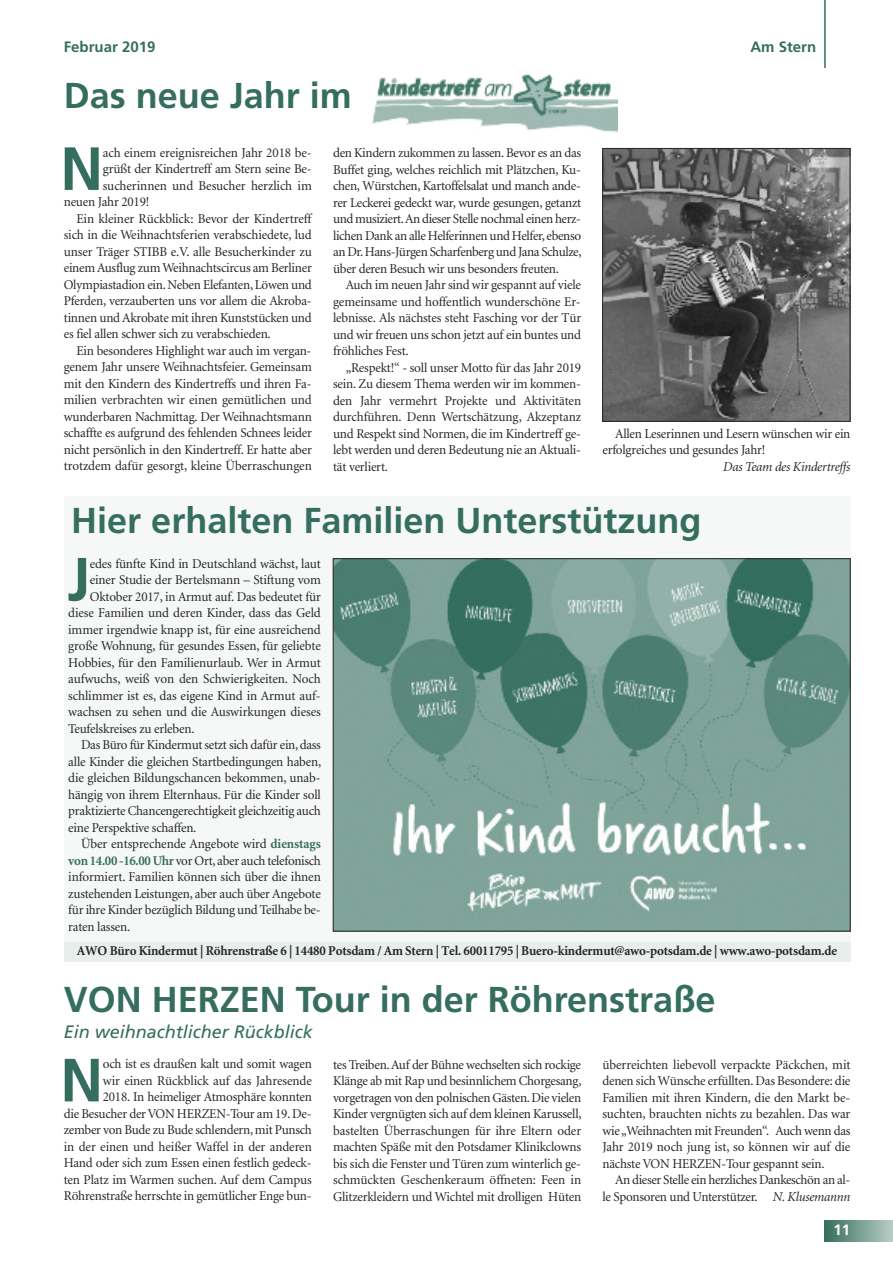
<style>
.page{position:relative;width:893px;height:1263px;background:#fff}
.page>*{position:absolute;margin:0;border:0;box-sizing:border-box;transform-origin:0 0}
.t1{font:700 60.9px "Frutiger";color:#356e5e}
.t2{font:700 36px "Frutiger";color:#356e5e}
.t3{font:italic 18px "Frutiger";color:#356e5e}
.t4{font:700 15px "Frutiger";color:#356e5e}
.t5{font:700 15px "Frutiger";color:#fff}
.t6{font:13.5px/16.5px "Minion";letter-spacing:-.015em;color:#272526;text-align:justify}
.t7{font:700 13.5px "Minion";letter-spacing:-.015em;color:#272526}
.t8{font:italic 13.5px "Minion";letter-spacing:-.015em;color:#272526}
.s1{font-weight:700;color:#356e5e}
.s2{font-style:italic}
</style>
<div class="page">
<div style="left:64px;top:496px;width:786px;height:465px;background:#f5f8f7"></div>
<hr style="left:824px;top:0;width:2px;height:68px;background:#356e5e">
<div style="left:825px;top:1220px;width:68px;height:22px;background:linear-gradient(to right,#37705f,#b6cbc5)"></div>
<div style="left:64px;top:942px;width:786px;height:19px;background:#e7eeec"></div>
<img style="left:372px;top:74px;width:245px;height:59px">
<img style="left:335px;top:560px;width:513px;height:369px">
<img style="left:604px;top:150px;width:244px;height:270px">
<div style="left:602px;top:148px;width:248px;height:274px;border:1px solid #272526"></div>
<p class="t4" style="left:64px;top:40px;width:93px">Februar 2019</p>
<p class="t4" style="left:750px;top:40px;width:68px">Am Stern</p>
<h2 class="t2" style="left:64px;top:81px;width:290px">Das neue Jahr im</h2>
<h1 class="t1" style="left:60px;top:144px;width:44px">N</h1>
<p class="t6" style="left:103px;top:145px;width:210px">ach einem ereignisreichen Jahr 2018 be-</p>
<p class="t6" style="left:333px;top:146px;width:250px">den Kindern zukommen zu lassen. Bevor es an das Buffet ging, welches reichlich mit Plätzchen, Ku&shy;chen, Würstchen, Kartoffelsalat und manch ande&shy;rer Leckerei gedeckt war, wurde gesungen, getanzt und musiziert.An dieser Stelle nochmal einen herz&shy;lichen Dank an alle Helferinnen und Helfer, ebenso an Dr.Hans-Jürgen Scharfenberg und Jana Schulze, über deren Besuch wir uns besonders freuten.</p>
<p class="t6" style="left:333px;top:278px;width:250px;text-indent:13px">Auch im neuen Jahr sind wir gespannt auf viele gemeinsame und hoffentlich wunderschöne Er&shy;lebnisse. Als nächstes steht Fasching vor der Tür und wir freuen uns schon jetzt auf ein buntes und fröhliches Fest.</p>
<p class="t6" style="left:333px;top:360px;width:250px;text-indent:13px">„Respekt!“ - soll unser Motto für das Jahr 2019 sein. Zu diesem Thema werden wir im kommen&shy;den Jahr vermehrt Projekte und Aktivitäten durchführen. Denn Wertschätzung, Akzeptanz und Respekt sind Normen, die im Kindertreff ge&shy;lebt werden und deren Bedeutung nie an Aktuali&shy;tät verliert.</p>
<p class="t6" style="left:103px;top:162px;width:210px">grüßt der Kindertreff am Stern seine Be-</p>
<p class="t6" style="left:103px;top:178px;width:211px">sucherinnen und Besucher herzlich im</p>
<p class="t6" style="left:64px;top:195px;width:87px">neuen Jahr 2019!</p>
<p class="t6" style="left:77px;top:211px;width:236px">Ein kleiner Rückblick: Bevor der Kindertreff</p>
<p class="t6" style="left:64px;top:228px;width:250px">sich in die Weihnachtsferien verabschiedete, lud</p>
<p class="t6" style="left:64px;top:244px;width:250px">unser Träger STIBB e.V. alle Besucherkinder zu</p>
<p class="t6" style="left:64px;top:261px;width:250px">einem Ausflug zum Weihnachtscircus am Berliner</p>
<p class="t6" style="left:64px;top:277px;width:250px">Olympiastadion ein.Neben Elefanten,Löwen und</p>
<p class="t6" style="left:64px;top:294px;width:249px">Pferden, verzauberten uns vor allem die Akroba-</p>
<p class="t6" style="left:64px;top:310px;width:250px">tinnen und Akrobate mit ihren Kunststücken und</p>
<p class="t6" style="left:64px;top:327px;width:208px">es fiel allen schwer sich zu verabschieden.</p>
<p class="t6" style="left:77px;top:343px;width:236px">Ein besonderes Highlight war auch im vergan-</p>
<p class="t6" style="left:64px;top:360px;width:250px">genem Jahr unsere Weihnachtsfeier. Gemeinsam</p>
<p class="t6" style="left:64px;top:376px;width:249px">mit den Kindern des Kindertreffs und ihren Fa-</p>
<p class="t6" style="left:64px;top:393px;width:250px">milien verbrachten wir einen gemütlichen und</p>
<p class="t6" style="left:64px;top:409px;width:250px">wunderbaren Nachmittag. Der Weihnachtsmann</p>
<p class="t6" style="left:64px;top:426px;width:250px">schaffte es aufgrund des fehlenden Schnees leider</p>
<p class="t6" style="left:64px;top:442px;width:250px">nicht persönlich in den Kindertreff. Er hatte aber</p>
<p class="t6" style="left:64px;top:459px;width:250px">trotzdem dafür gesorgt, kleine Überraschungen</p>
<p class="t6" style="left:602px;top:426px;width:250px;text-indent:13px">Allen Leserinnen und Lesern wünschen wir ein erfolgreiches und gesundes Jahr!</p>
<p class="t8" style="left:723px;top:461px;width:129px">Das Team des Kindertreffs</p>
<h2 class="t2" style="left:71px;top:506px;width:632px">Hier erhalten Familien Unterstützung</h2>
<h1 class="t1" style="left:67px;top:555px;width:25px">J</h1>
<p class="t6" style="left:90px;top:556px;width:232px">edes fünfte Kind in Deutschland wächst, laut</p>
<p class="t6" style="left:90px;top:572px;width:232px">einer Studie der Bertelsmann – Stiftung vom</p>
<p class="t6" style="left:90px;top:589px;width:232px">Oktober 2017, in Armut auf. Das bedeutet für</p>
<p class="t6" style="left:68px;top:605px;width:254px">diese Familien und deren Kinder, dass das Geld</p>
<p class="t6" style="left:68px;top:622px;width:254px">immer irgendwie knapp ist, für eine ausreichend</p>
<p class="t6" style="left:68px;top:638px;width:254px">große Wohnung, für gesundes Essen, für geliebte</p>
<p class="t6" style="left:68px;top:655px;width:254px">Hobbies, für den Familienurlaub. Wer in Armut</p>
<p class="t6" style="left:68px;top:671px;width:254px">aufwuchs, weiß von den Schwierigkeiten. Noch</p>
<p class="t6" style="left:68px;top:688px;width:254px">schlimmer ist es, das eigene Kind in Armut auf-</p>
<p class="t6" style="left:68px;top:704px;width:254px">wachsen zu sehen und die Auswirkungen dieses</p>
<p class="t6" style="left:68px;top:721px;width:128px">Teufelskreises zu erleben.</p>
<p class="t6" style="left:81px;top:737px;width:241px">Das Büro für Kindermut setzt sich dafür ein,dass</p>
<p class="t6" style="left:68px;top:754px;width:254px">alle Kinder die gleichen Startbedingungen haben,</p>
<p class="t6" style="left:68px;top:770px;width:254px">die gleichen Bildungschancen bekommen, unab-</p>
<p class="t6" style="left:68px;top:787px;width:254px">hängig von ihrem Elternhaus. Für die Kinder soll</p>
<p class="t6" style="left:68px;top:803px;width:254px">praktizierte Chancengerechtigkeit gleichzeitig auch</p>
<p class="t6" style="left:68px;top:820px;width:130px">eine Perspektive schaffen.</p>
<p class="t6" style="left:81px;top:836px;width:241px">Über entsprechende Angebote wird <span class="s1">dienstags</span></p>
<p class="t6" style="left:68px;top:853px;width:254px"><span class="s1">von14.00 -16.00 Uhr</span> vor Ort, aber auch telefonisch</p>
<p class="t6" style="left:68px;top:869px;width:254px">informiert. Familien können sich über die ihnen</p>
<p class="t6" style="left:68px;top:886px;width:254px">zustehenden Leistungen, aber auch über Angebote</p>
<p class="t6" style="left:68px;top:902px;width:254px">für ihre Kinder bezüglich Bildung und Teilhabe be-</p>
<p class="t6" style="left:68px;top:919px;width:63px">raten lassen.</p>
<p class="t7" style="left:77px;top:945px;width:762px">AWO Büro Kindermut | Röhrenstraße 6 | 14480 Potsdam / Am Stern | Tel. 60011795 | Buero-kindermut@awo-potsdam.de | www.awo-potsdam.de</p>
<h2 class="t2" style="left:64px;top:985px;width:653px">VON HERZEN Tour in der Röhrenstraße</h2>
<h3 class="t3" style="left:64px;top:1024px;width:251px">Ein weihnachtlicher Rückblick</h3>
<h1 class="t1" style="left:60px;top:1056px;width:44px">N</h1>
<p class="t6" style="left:64px;top:1057px;width:250px;text-align:right">och ist es draußen kalt und somit wagen<br>wir einen Rückblick auf das Jahresende<br>2018. In heimeliger Atmosphäre konnten<br>die Besucher derVON HERZEN-Tour am 19.De&shy;zember von Bude zu Bude schlendern,mit Punsch in der einen und heißer Waffel in der anderen Hand oder sich zum Essen einen festlich gedeck&shy;ten Platz im Warmen suchen. Auf dem Campus Röhrenstraße herrschte in gemütlicher Enge bun-</p>
<p class="t6" style="left:333px;top:1057px;width:250px">tes Treiben.Auf der Bühne wechselten sich rockige Klänge ab mit Rap und besinnlichem Chorgesang, vorgetragen von den polnischen Gästen.Die vielen Kinder vergnügten sich auf dem kleinen Karussell, bastelten Überraschungen für ihre Eltern oder machten Späße mit den Potsdamer Klinikclowns bis sich die Fenster und Türen zum winterlich ge&shy;schmückten Geschenkeraum öffneten: Feen in Glitzerkleidern und Wichtel mit drolligen Hüten</p>
<p class="t6" style="left:602px;top:1057px;width:250px">überreichten liebevoll verpackte Päckchen, mit denen sich Wünsche erfüllten.Das Besondere: die Familien mit ihren Kindern, die den Markt be&shy;suchten, brauchten nichts zu bezahlen. Das war wie„Weihnachten mit Freunden“. Auch wenn das Jahr 2019 noch jung ist, so können wir auf die nächste VON HERZEN-Tour gespannt sein.</p>
<p class="t6" style="left:602px;top:1173px;width:249px;text-align:right">An dieser Stelle ein herzliches Dankeschön an al-<br>le Sponsoren und Unterstützer. <span class="s2">N. Klusemannn</span></p>
<p class="t5" style="left:833px;top:1224px;width:18px">11</p>
</div>
